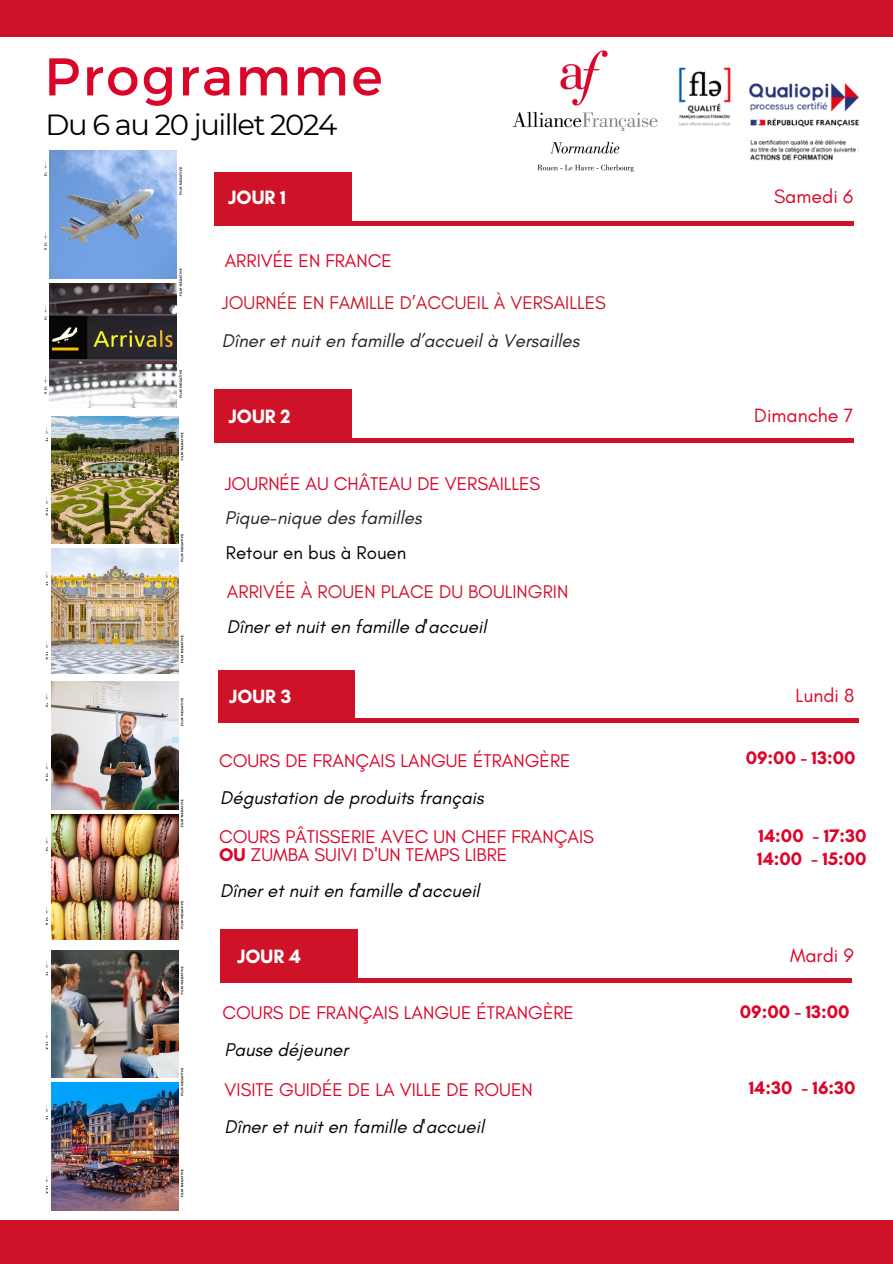
<style>
.page{position:relative;width:893px;height:1264px;background:#fff}
.page>*{position:absolute;margin:0;border:0;box-sizing:border-box;transform-origin:0 0}
.t1{font:52.95px "Montserrat";letter-spacing:.05em;color:#db052a}
.t2{font:29.1px "Montserrat";letter-spacing:-.05em;color:#000}
.t3{font:19.65px "Glacial Indifference";color:#db052a}
.t4{font:700 19.65px "Glacial Indifference";color:#fff}
.t5{font:19.5px "Glacial Indifference";color:#db052a}
.t6{font:700 19.5px "Glacial Indifference";color:#fff}
.t7{font:18.75px/18px "Glacial Indifference";color:#db052a}
.t8{font:italic 18.75px "Glacial Indifference";color:#000}
.t9{font:18.75px "Glacial Indifference";color:#d01228}
.t10{font:italic 18.75px "Glacial Indifference";color:#212227}
.t11{font:18.75px "Glacial Indifference";color:#000}
.t12{font:700 18.45px "Glacial Indifference";color:#db052a}
.s1{font-weight:700}
</style>
<div class="page">
<div style="left:0;top:0;width:892px;height:36px;background:#d01228"></div>
<div style="left:214px;top:221px;width:639px;height:5px;background:#d01228"></div>
<div style="left:214px;top:172px;width:137px;height:54px;background:#d01228"></div>
<div style="left:0;top:1220px;width:892px;height:43px;background:#d01228"></div>
<hr style="left:214px;top:438px;width:639px;height:4px;background:#d01228">
<div style="left:214px;top:389px;width:138px;height:53px;background:#d01228"></div>
<img style="left:50px;top:283px;width:127px;height:125px">
<img style="left:50px;top:151px;width:127px;height:127px">
<svg style="left:179px;top:167px;width:3px;height:230px"></svg>
<img style="left:51px;top:548px;width:127px;height:126px">
<img style="left:51px;top:416px;width:127px;height:128px">
<svg style="left:181px;top:432px;width:2px;height:231px"></svg>
<hr style="left:222px;top:718px;width:636px;height:4px;background:#d01228">
<div style="left:218px;top:670px;width:136px;height:52px;background:#d01228"></div>
<svg style="left:45px;top:681px;width:139px;height:259px"></svg>
<img style="left:51px;top:814px;width:127px;height:126px">
<img style="left:51px;top:682px;width:127px;height:127px">
<svg style="left:181px;top:698px;width:2px;height:230px"></svg>
<img style="left:706px;top:67px;width:154px;height:94px">
<img style="left:512px;top:50px;width:194px;height:123px">
<hr style="left:220px;top:978px;width:631px;height:4px;background:#d01228">
<div style="left:220px;top:929px;width:137px;height:53px;background:#d01228"></div>
<img style="left:51px;top:1082px;width:127px;height:128px">
<img style="left:51px;top:950px;width:127px;height:127px">
<svg style="left:180px;top:966px;width:3px;height:230px"></svg>
<p class="t1" style="left:44px;top:42px;width:340px">Programme</p>
<p class="t2" style="left:45px;top:107px;width:293px">Du 6 au 20juillet 2024</p>
<h2 class="t4" style="left:228px;top:185px;width:59px">JOUR 1</h2>
<h3 class="t3" style="left:774px;top:184px;width:81px">Samedi 6</h3>
<h3 class="t7" style="left:225px;top:252px;width:168px">ARRIVÉE EN FRANCE</h3>
<p class="t9" style="left:222px;top:291px;width:385px">JOURNÉE EN FAMILLE D’ACCUEIL À VERSAILLES</p>
<h4 class="t10" style="left:222px;top:329px;width:359px">Dîner et nuit en famille d’accueil à Versailles</h4>
<p class="t4" style="left:228px;top:404px;width:64px">JOUR 2</p>
<h6 class="t3" style="left:754px;top:403px;width:101px">Dimanche 7</h6>
<h3 class="t7" style="left:225px;top:474px;width:317px">JOURNÉE AU CHÂTEAU DE VERSAILLES</h3>
<p class="t10" style="left:225px;top:506px;width:198px">Pique-nique des familles</p>
<h4 class="t11" style="left:226px;top:541px;width:182px">Retour en bus à Rouen</h4>
<h6 class="t9" style="left:227px;top:580px;width:343px">ARRIVÉE À ROUEN PLACE DU BOULINGRIN</h6>
<p class="t8" style="left:227px;top:614px;width:261px">Dîner et nuit en famille d'accueil</p>
<h6 class="t6" style="left:229px;top:684px;width:64px">JOUR 3</h6>
<p class="t5" style="left:795px;top:683px;width:60px">Lundi 8</p>
<h6 class="t7" style="left:219px;top:751px;width:353px">COURS DE FRANÇAIS LANGUE ÉTRANGÈRE</h6>
<p class="t12" style="left:745px;top:746px;width:111px">09:00 - 13:00</p>
<p class="t8" style="left:220px;top:785px;width:265px">Dégustation de produits français</p>
<p class="t7" style="left:219px;top:827px;width:376px">COURS PÂTISSERIE AVEC UN CHEF FRANÇAIS<br><span class="s1">OU</span> ZUMBA SUIVI D'UN TEMPS LIBRE</p>
<h6 class="t8" style="left:220px;top:879px;width:261px">Dîner et nuit en famille d'accueil</h6>
<p class="t12" style="left:758px;top:824px;width:109px">14:00 - 17:30</p>
<h6 class="t12" style="left:757px;top:848px;width:111px">14:00 - 15:00</h6>
<p class="t4" style="left:237px;top:944px;width:65px">JOUR 4</p>
<h5 class="t3" style="left:790px;top:943px;width:65px">Mardi 9</h5>
<h6 class="t7" style="left:222px;top:1002px;width:353px">COURS DE FRANÇAIS LANGUE ÉTRANGÈRE</h6>
<p class="t12" style="left:739px;top:1000px;width:111px">09:00 - 13:00</p>
<p class="t8" style="left:224px;top:1037px;width:125px">Pause déjeuner</p>
<p class="t7" style="left:224px;top:1080px;width:309px">VISITE GUIDÉE DE LA VILLE DE ROUEN</p>
<h6 class="t12" style="left:748px;top:1076px;width:108px">14:30 - 16:30</h6>
<p class="t8" style="left:224px;top:1114px;width:261px">Dîner et nuit en famille d'accueil</p>
</div>
